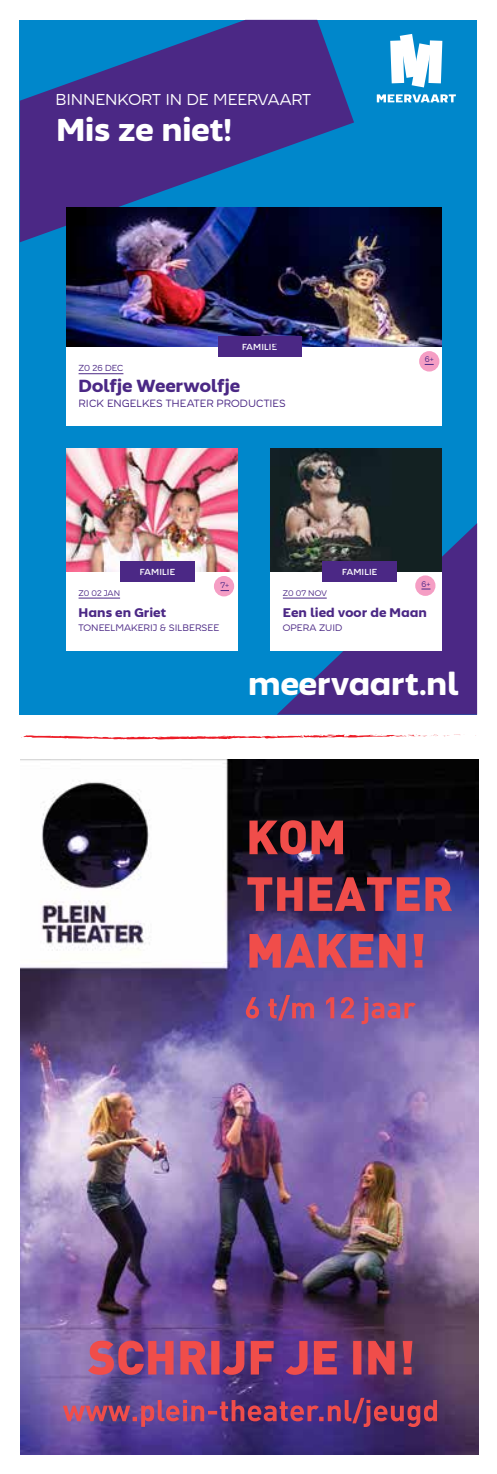
<style>
.page{position:relative;width:497px;height:1474px;background:#fff}
.page>*{position:absolute;margin:0;border:0;box-sizing:border-box;transform-origin:0 0}
.t1{font:700 31.5px "Monty";letter-spacing:-.02em;color:#fff}
.t2{font:700 17.5px "Monty";letter-spacing:-.01em;color:#4b2885}
.t3{font:300 15.75px "Monty";letter-spacing:-.005em;color:#fff}
.t4{font:700 12.6px "Monty";letter-spacing:.005em;color:#4b2885}
.t5{font:300 10.5px "Monty";letter-spacing:.005em;color:#4b2885}
.t6{font:300 9.45px "Monty";color:#4b2885}
.t7{font:8.75px "Monty";letter-spacing:.02em;color:#fff}
.t8{font:300 8.75px "Monty";letter-spacing:-.015em;color:#4b2885}
.t9{font:300 8.05px "Monty";color:#4b2885}
</style>
<div class="page">
<svg style="left:21px;top:734px;width:440px;height:6px"></svg>
<div style="left:20px;top:20px;width:456px;height:694px;background:#0087cb"></div>
<svg style="left:276px;top:523px;width:200px;height:191px;fill:#4b2885"></svg>
<svg style="left:376px;top:94px;width:79px;height:8px"></svg>
<svg style="left:390px;top:34px;width:52px;height:53px"></svg>
<svg style="left:20px;top:20px;width:333px;height:222px;fill:#4b2885"></svg>
<img style="left:66px;top:448px;width:171px;height:123px">
<div style="left:66px;top:571px;width:171px;height:79px;background:#fff"></div>
<hr style="left:78px;top:598px;width:42px;height:1px;background:#4b2885">
<div style="left:120px;top:561px;width:74px;height:21px;background:#4b2885"></div>
<img style="left:270px;top:448px;width:171px;height:123px">
<div style="left:270px;top:571px;width:171px;height:79px;background:#fff"></div>
<hr style="left:282px;top:598px;width:44px;height:1px;background:#4b2885">
<div style="left:322px;top:561px;width:74px;height:21px;background:#4b2885"></div>
<img style="left:66px;top:208px;width:375px;height:139px">
<div style="left:66px;top:347px;width:375px;height:78px;background:#fff"></div>
<hr style="left:78px;top:373px;width:45px;height:1px;background:#4b2885">
<div style="left:218px;top:337px;width:83px;height:20px;background:#4b2885"></div>
<div style="left:415px;top:576px;width:19px;height:19px;background:#f59ec4;border-radius:50%"></div>
<div style="left:414px;top:575px;width:21px;height:21px;border:2px solid #f59ec4;border-radius:50%"></div>
<div style="left:419px;top:352px;width:19px;height:19px;background:#f59ec4;border-radius:50%"></div>
<div style="left:418px;top:351px;width:21px;height:20px;border:2px solid #f59ec4;border-radius:50%"></div>
<div style="left:214px;top:577px;width:19px;height:18px;background:#f59ec4;border-radius:50%"></div>
<div style="left:214px;top:576px;width:20px;height:20px;border:2px solid #f59ec4;border-radius:50%"></div>
<img style="left:21px;top:759px;width:456px;height:694px">
<h3 class="t3" style="left:55px;top:90px;width:257px">BINNENKORT IN DE MEERVAART</h3>
<h1 class="t1" style="left:56px;top:110px;width:177px">Mis ze niet!</h1>
<p class="t7" style="left:242px;top:341px;width:37px">FAMILIE</p>
<p class="t8" style="left:78px;top:363px;width:46px">Z0 26 DEC</p>
<h2 class="t2" style="left:78px;top:375px;width:163px">Dolfje Weerwolfje</h2>
<p class="t5" style="left:78px;top:396px;width:208px">RICK ENGELKES THEATER PRODUCTIES</p>
<p class="t9" style="left:424px;top:354px;width:11px">6+</p>
<p class="t7" style="left:140px;top:566px;width:37px">FAMILIE</p>
<p class="t7" style="left:342px;top:566px;width:37px">FAMILIE</p>
<p class="t9" style="left:220px;top:580px;width:10px">7+</p>
<p class="t9" style="left:421px;top:578px;width:11px">6+</p>
<p class="t9" style="left:78px;top:587px;width:43px">Z0 02 JAN</p>
<h3 class="t4" style="left:78px;top:604px;width:89px">Hans en Griet</h3>
<p class="t6" style="left:78px;top:621px;width:142px">TONEELMAKERIJ &amp; SILBERSEE</p>
<p class="t9" style="left:282px;top:587px;width:45px">Z0 07 NOV</p>
<h3 class="t4" style="left:282px;top:604px;width:145px">Een lied voor de Maan</h3>
<p class="t6" style="left:282px;top:621px;width:61px">OPERA ZUID</p>
<h1 class="t1" style="left:247px;top:664px;width:212px">meervaart.nl</h1>
</div>
